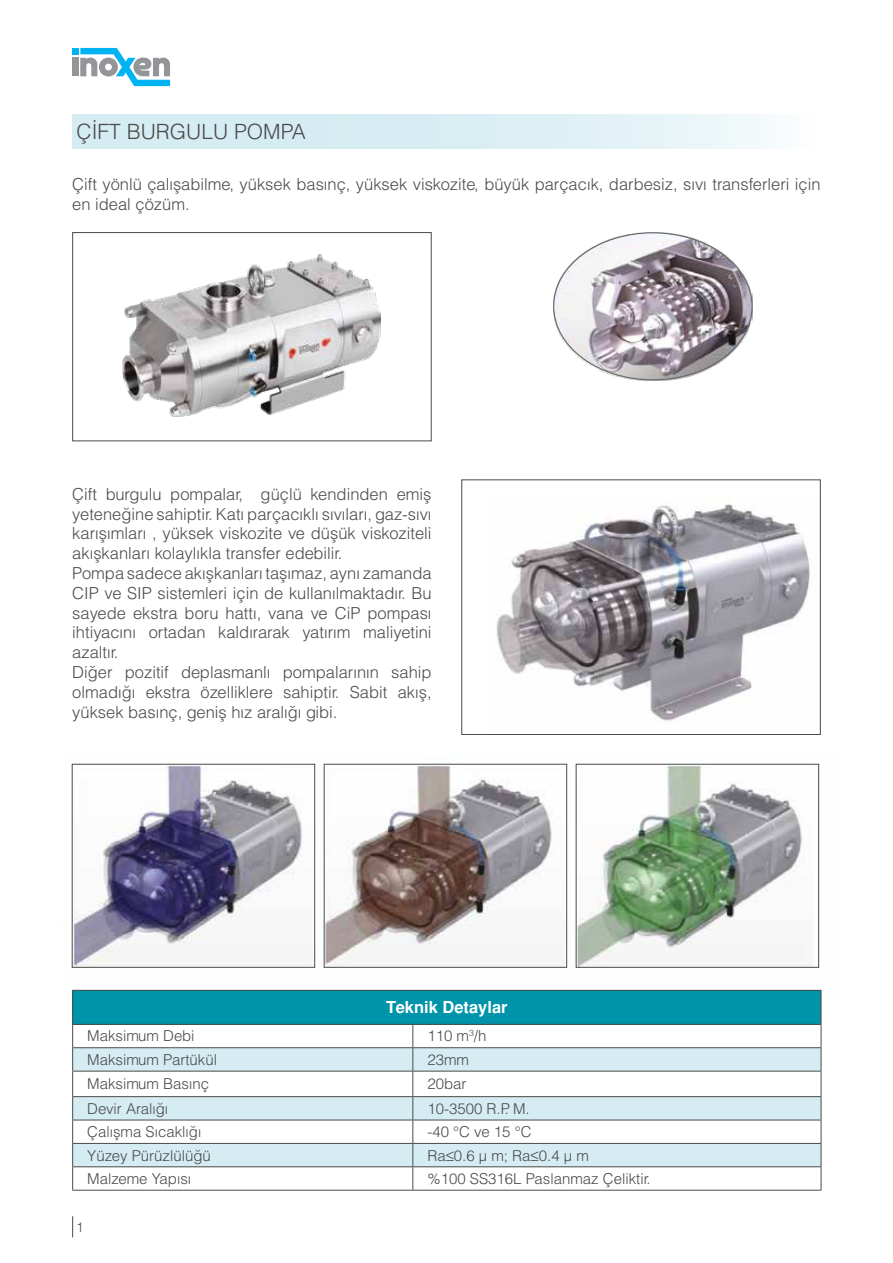
<style>
.page{position:relative;width:893px;height:1263px;background:#fff}
.page>*{position:absolute;margin:0;border:0;box-sizing:border-box;transform-origin:0 0}
.t1{font:21px "Helvetica Light Normal Tr";color:#4a4a49}
.t2{font:16.5px/19.8px "Helvetica Light Normal Tr";color:#4a4a49}
.t3{font:700 16.5px "Helvetica Tr";color:#fff}
.t4{font:15px "Helvetica Light Normal Tr";color:#4a4a49}
.t5{font:13.5px "Helvetica Light Normal Tr";color:#4a4a49}
</style>
<div class="page">
<svg style="left:72px;top:1216px;width:1px;height:21px"></svg>
<svg style="left:72px;top:47px;width:99px;height:40px"></svg>
<div style="left:72px;top:115px;width:749px;height:34px;background:linear-gradient(to right,#cde8ef,#eff8fa)"></div>
<img style="left:123px;top:255px;width:257px;height:162px">
<div style="left:72px;top:232px;width:360px;height:209px;border:1px solid #4a4a49"></div>
<img style="left:496px;top:504px;width:314px;height:217px">
<div style="left:461px;top:479px;width:360px;height:256px;border:1px solid #4a4a49"></div>
<img style="left:553px;top:232px;width:200px;height:148px">
<img style="left:62px;top:763px;width:760px;height:228px">
<div style="left:576px;top:764px;width:243px;height:204px;border:1px solid #4a4a49"></div>
<div style="left:324px;top:764px;width:243px;height:204px;border:1px solid #4a4a49"></div>
<div style="left:72px;top:764px;width:243px;height:204px;border:1px solid #4a4a49"></div>
<div style="left:73px;top:990px;width:748px;height:34px;background:#0094aa"></div>
<hr style="left:72px;top:1190px;width:341px;height:1px;background:#4a4a49">
<hr style="left:413px;top:1190px;width:408px;height:1px;background:#4a4a49">
<svg style="left:72px;top:1025px;width:750px;height:165px"></svg>
<hr style="left:72px;top:1120px;width:341px;height:1px;background:#4a4a49">
<hr style="left:413px;top:1120px;width:408px;height:1px;background:#4a4a49">
<hr style="left:72px;top:990px;width:341px;height:1px;background:#4a4a49">
<hr style="left:72px;top:991px;width:1px;height:33px;background:#4a4a49">
<hr style="left:413px;top:990px;width:408px;height:1px;background:#4a4a49">
<hr style="left:821px;top:991px;width:1px;height:33px;background:#4a4a49">
<hr style="left:72px;top:1024px;width:341px;height:1px;background:#4a4a49">
<hr style="left:413px;top:1024px;width:408px;height:1px;background:#4a4a49">
<p class="t1" style="left:77px;top:119px;width:231px">ÇIFT BURGULU POMPA</p>
<p class="t2" style="left:72px;top:174px;width:750px">Çift yönlü çalışabilme, yüksek basınç, yüksek viskozite, büyük parçacık, darbesiz, sıvı transferleri için en ideal çözüm.</p>
<p class="t2" style="left:72px;top:484px;width:361px">Çift burgulu pompalar, güçlü kendinden emiş yeteneğine sahiptir. Katı parçacıklı sıvıları, gaz-sıvı karışımları , yüksek viskozite ve düşük viskoziteli akışkanları kolaylıkla transfer edebilir.<br>Pompa sadece akışkanları taşımaz, aynı zamanda CIP ve SIP sistemleri için de kullanılmaktadır. Bu sayede ekstra boru hattı, vana ve CiP pompası ihtiyacını ortadan kaldırarak yatırım maliyetini azaltır.<br>Diğer pozitif deplasmanlı pompalarının sahip olmadığı ekstra özelliklere sahiptir. Sabit akış, yüksek basınç, geniş hız aralığı gibi.</p>
<p class="t3" style="left:386px;top:998px;width:123px">Teknik Detaylar</p>
<p class="t4" style="left:87px;top:1027px;width:109px">Maksimum Debi</p>
<p class="t4" style="left:427px;top:1027px;width:61px">110 m<sup>3</sup>/h</p>
<p class="t4" style="left:87px;top:1050px;width:131px">Maksimum Partükül</p>
<p class="t4" style="left:427px;top:1050px;width:43px">23mm</p>
<p class="t4" style="left:87px;top:1074px;width:123px">Maksimum Basınç</p>
<p class="t4" style="left:427px;top:1074px;width:41px">20bar</p>
<p class="t4" style="left:87px;top:1099px;width:83px">Devir Aralığı</p>
<p class="t4" style="left:427px;top:1099px;width:104px">10-3500 R.P. M.</p>
<p class="t4" style="left:87px;top:1122px;width:116px">Çalışma Sıcaklığı</p>
<p class="t4" style="left:427px;top:1122px;width:106px">-40 °C ve 15 °C</p>
<p class="t4" style="left:87px;top:1146px;width:125px">Yüzey Pürüzlülüğü</p>
<p class="t4" style="left:427px;top:1146px;width:163px">Ra≤0.6 μ m; Ra≤0.4 μ m</p>
<p class="t4" style="left:87px;top:1169px;width:106px">Malzeme Yapısı</p>
<p class="t4" style="left:427px;top:1169px;width:225px">%100 SS316L Paslanmaz Çeliktir.</p>
<p class="t5" style="left:76px;top:1218px;width:9px">1</p>
</div>
